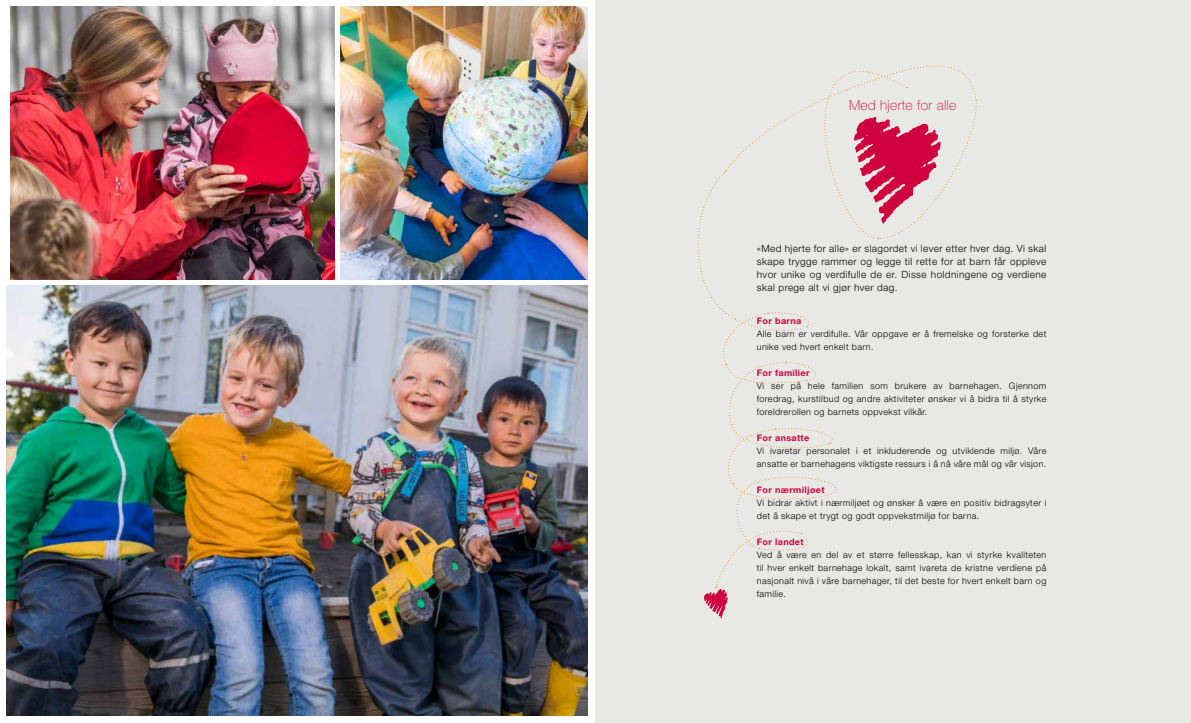
<style>
.page{position:relative;width:1191px;height:723px;background:#fff}
.page>*{position:absolute;margin:0;border:0;box-sizing:border-box;transform-origin:0 0}
.t1{font:100 13.8px "Helvetica Neue LT Std";letter-spacing:.02em;color:#cf003d}
.t2{font:300 10px/13px "Helvetica Neue LT Std";letter-spacing:.04em;color:#000;text-align:justify}
.t3{font:300 9px/13px "Helvetica Neue LT Std";letter-spacing:.04em;color:#000}
.t4{font:700 9px "Helvetica Neue LT Std";letter-spacing:.04em;color:#cf003d}
</style>
<div class="page">
<img style="left:341px;top:7px;width:246px;height:273px">
<div style="left:595px;top:0;width:596px;height:723px;background:#e8e8e7"></div>
<svg style="left:697px;top:65px;width:281px;height:553px"></svg>
<img style="left:7px;top:285px;width:580px;height:431px">
<img style="left:10px;top:7px;width:325px;height:273px">
<h1 class="t1" style="left:849px;top:97px;width:109px">Med hjerte for alle</h1>
<p class="t2" style="left:757px;top:242px;width:291px">«Med hjerte for alle» er slagordet vi lever etter hver dag. Vi skal skape trygge rammer og legge til rette for at barn får oppleve hvor unike og verdifulle de er. Disse holdningene og verdiene skal prege alt vi gjør hver dag.</p>
<p class="t4" style="left:757px;top:315px;width:46px">For barna</p>
<p class="t3" style="left:757px;top:327px;width:291px">Alle barn er verdifulle. Vår oppgave er å fremelske og forsterke det unike ved hvert enkelt barn.</p>
<p class="t4" style="left:757px;top:367px;width:54px">For familier</p>
<p class="t3" style="left:757px;top:379px;width:291px;text-align:justify">Vi ser på hele familien som brukere av barnehagen. Gjennom foredrag, kurstilbud og andre aktiviteter ønsker vi å bidra til å styrke foreldrerollen og barnets oppvekst vilkår.</p>
<p class="t4" style="left:757px;top:432px;width:54px">For ansatte</p>
<p class="t3" style="left:757px;top:444px;width:291px">Vi ivaretar personalet i et inkluderende og utviklende miljø. Våre ansatte er barnehagens viktigste ressurs i å nå våre mål og vår visjon.</p>
<p class="t4" style="left:757px;top:484px;width:69px">For nærmiljøet</p>
<p class="t3" style="left:757px;top:496px;width:291px">Vi bidrar aktivt i nærmiljøet og ønsker å være en positiv bidragsyter i det å skape et trygt og godt oppvekstmiljø for barna.</p>
<p class="t4" style="left:757px;top:536px;width:48px">For landet</p>
<p class="t3" style="left:757px;top:548px;width:291px;text-align:justify">Ved å være en del av et større fellesskap, kan vi styrke kvaliteten til hver enkelt barnehage lokalt, samt ivareta de kristne verdiene på nasjonalt nivå i våre barnehager, til det beste for hvert enkelt barn og familie.</p>
</div>
